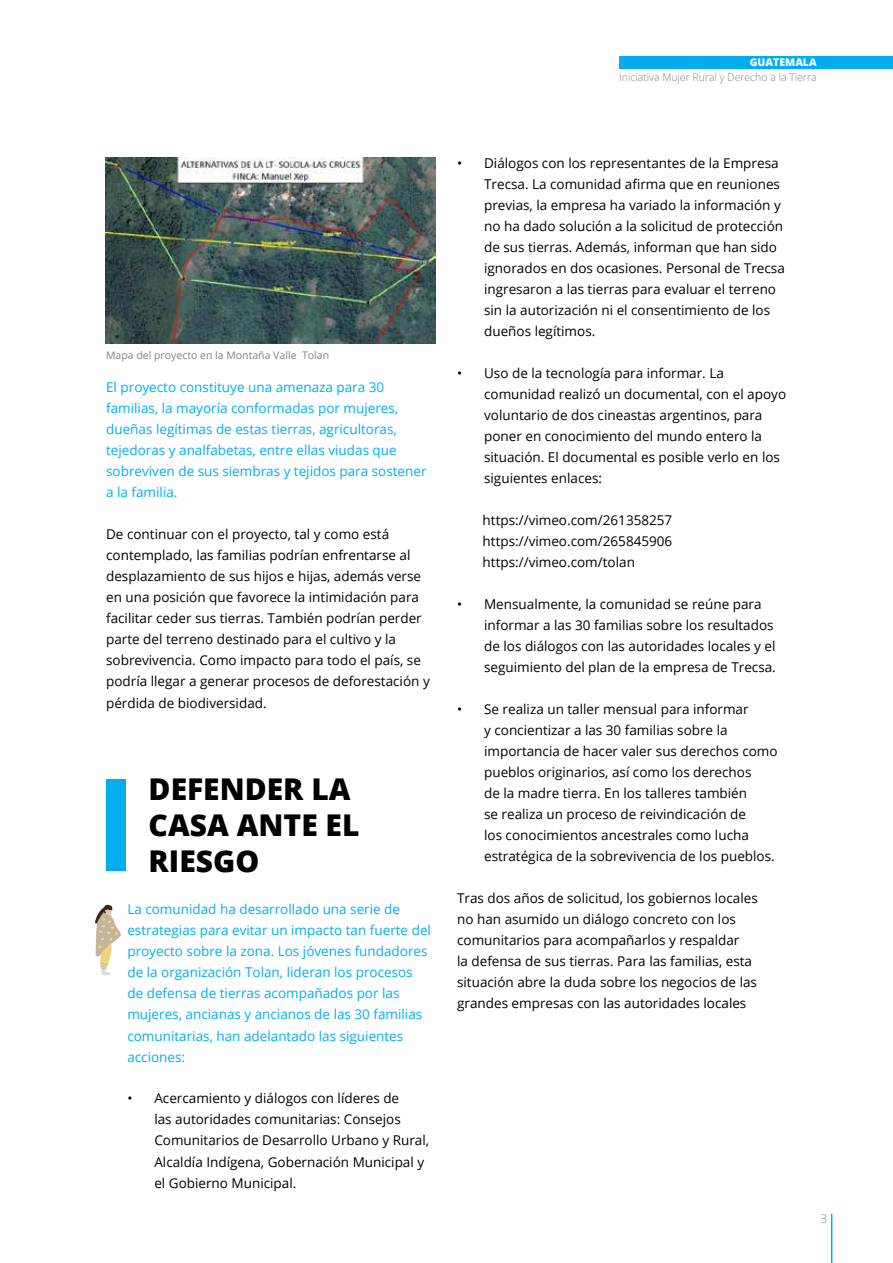
<style>
.page{position:relative;width:893px;height:1263px;background:#fff}
.page>*{position:absolute;margin:0;border:0;box-sizing:border-box;transform-origin:0 0}
.t1{font:800 30px/36px "Open Sans";color:#000}
.t2{font:13.5px/21px "Open Sans";color:#000}
.t3{font:13.5px/21px "Open Sans";color:#00aeef}
.t4{font:300 12px "Open Sans";color:#808285}
.t5{font:300 10.5px "Open Sans";color:#808285}
.t6{font:10.5px "Open Sans";color:#808285}
.t7{font:800 10.5px "Open Sans";color:#fff}
</style>
<div class="page">
<div style="left:619px;top:56px;width:274px;height:13px;background:#00aeef"></div>
<hr style="left:831px;top:1214px;width:1px;height:49px;background:#00aeef">
<div style="left:106px;top:779px;width:19px;height:92px;background:#00aeef"></div>
<img style="left:106px;top:157px;width:330px;height:187px">
<svg style="left:95px;top:905px;width:26px;height:70px"></svg>
<p class="t7" style="left:750px;top:55px;width:68px">GUATEMALA</p>
<p class="t5" style="left:619px;top:70px;width:199px">Iniciativa Mujer Rural y Derecho a la Tierra</p>
<p class="t6" style="left:106px;top:348px;width:225px">Mapa del proyecto en la Montaña Valle Tolan</p>
<p class="t3" style="left:106px;top:377px;width:322px">El proyecto constituye una amenaza para 30 familias, la mayoría conformadas por mujeres, dueñas legítimas de estas tierras, agricultoras, tejedoras y analfabetas, entre ellas viudas que sobreviven de sus siembras y tejidos para sostener a la familia.</p>
<p class="t2" style="left:106px;top:524px;width:325px">De continuar con el proyecto, tal y como está contemplado, las familias podrían enfrentarse al desplazamiento de sus hijos e hijas, además verse en una posición que favorece la intimidación para facilitar ceder sus tierras. También podrían perder parte del terreno destinado para el cultivo y la sobrevivencia. Como impacto para todo el país, se podría llegar a generar procesos de deforestación y pérdida de biodiversidad.</p>
<h1 class="t1" style="left:149px;top:770px;width:212px">DEFENDER LA<br>CASA ANTE EL<br>RIESGO</h1>
<p class="t3" style="left:127px;top:899px;width:305px">La comunidad ha desarrollado una serie de estrategias para evitar un impacto tan fuerte del proyecto sobre la zona. Los jóvenes fundadores de la organización Tolan, lideran los procesos de defensa de tierras acompañados por las mujeres, ancianas y ancianos de las 30 familias comunitarias, han adelantado las siguientes acciones:</p>
<p class="t2" style="left:154px;top:1088px;width:276px;text-indent:-27px">• Acercamiento y diálogos con líderes de<br>las autoridades comunitarias: Consejos Comunitarios de Desarrollo Urbano y Rural, Alcaldía Indígena, Gobernación Municipal y el Gobierno Municipal.</p>
<p class="t2" style="left:484px;top:152px;width:302px;text-indent:-27px">• Diálogos con los representantes de la Empresa Trecsa. La comunidad afirma que en reuniones previas, la empresa ha variado la información y no ha dado solución a la solicitud de protección de sus tierras. Además, informan que han sido ignorados en dos ocasiones. Personal de Trecsa ingresaron a las tierras para evaluar el terreno sin la autorización ni el consentimiento de los dueños legítimos.</p>
<p class="t2" style="left:484px;top:362px;width:304px;text-indent:-27px">• Uso de la tecnología para informar. La comunidad realizó un documental, con el apoyo voluntario de dos cineastas argentinos, para poner en conocimiento del mundo entero la situación. El documental es posible verlo en los siguientes enlaces:</p>
<p class="t2" style="left:483px;top:509px;width:191px;text-align:justify">https://vimeo.com/261358257 https://vimeo.com/265845906 https://vimeo.com/tolan</p>
<p class="t2" style="left:484px;top:593px;width:293px;text-indent:-27px">• Mensualmente, la comunidad se reúne para informar a las 30 familias sobre los resultados de los diálogos con las autoridades locales y el seguimiento del plan de la empresa de Trecsa.</p>
<p class="t2" style="left:484px;top:698px;width:295px;text-indent:-27px">• Se realiza un taller mensual para informar<br>y concientizar a las 30 familias sobre la importancia de hacer valer sus derechos como pueblos originarios, así como los derechos<br>de la madre tierra. En los talleres también<br>se realiza un proceso de reivindicación de<br>los conocimientos ancestrales como lucha estratégica de la sobrevivencia de los pueblos.</p>
<p class="t2" style="left:457px;top:887px;width:302px">Tras dos años de solicitud, los gobiernos locales no han asumido un diálogo concreto con los comunitarios para acompañarlos y respaldar<br>la defensa de sus tierras. Para las familias, esta situación abre la duda sobre los negocios de las grandes empresas con las autoridades locales</p>
<p class="t4" style="left:820px;top:1210px;width:8px">3</p>
</div>
